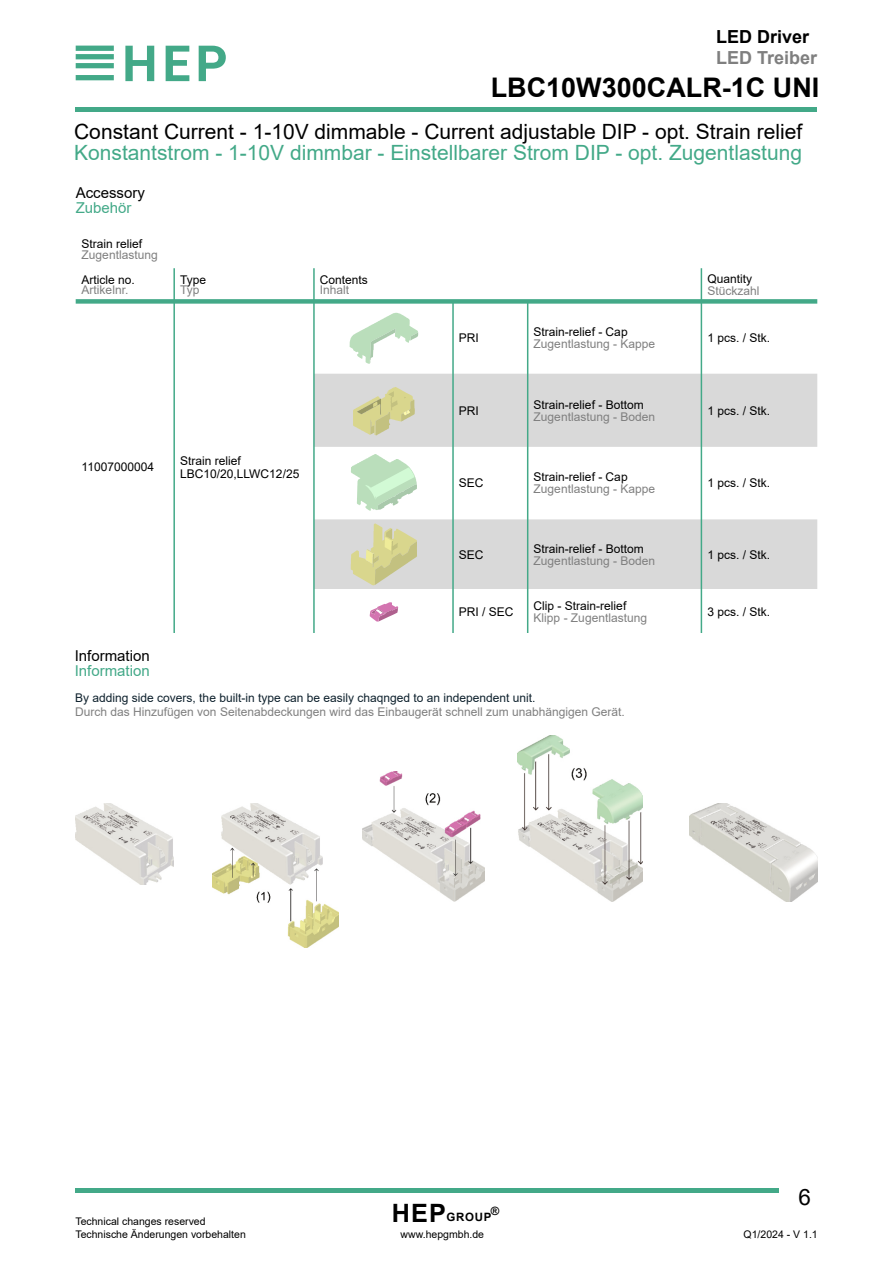
<style>
.page{position:relative;width:893px;height:1263px;background:#fff}
.page>*{position:absolute;margin:0;border:0;box-sizing:border-box;transform-origin:0 0}
.t1{font:700 27px "Arial";color:#000}
.t2{font:22.5px "Arial";color:#000}
.t3{font:21px "Arial";color:#000}
.t4{font:21px "Arial";color:#43a988}
.t5{font:700 18px "Arial";color:#7f7f7f}
.t6{font:700 18px "Arial";color:#000}
.t7{font:15px "Arial";color:#000}
.t8{font:15px "Arial";color:#43a988}
.t9{font:12px/13.4px "Arial";color:#000}
.t10{font:12px "Arial";color:#7f7f7f}
.t11{font:12px "Arial";color:#0e212d}
.t12{font:700 11.55px "Arial";letter-spacing:.06em;color:#000}
.t13{font:10.5px/12.6px "Arial";color:#000}
.s1{font-size:25.2px}
</style>
<div class="page">
<hr style="left:76px;top:108px;width:741px;height:4px;background:#43a988">
<hr style="left:76px;top:1189px;width:703px;height:4px;background:#43a988">
<svg style="left:76px;top:75px;width:38px;height:5px"></svg>
<svg style="left:76px;top:46px;width:38px;height:22px"></svg>
<svg style="left:125px;top:46px;width:29px;height:35px"></svg>
<svg style="left:166px;top:46px;width:23px;height:35px"></svg>
<svg style="left:199px;top:46px;width:27px;height:35px"></svg>
<img style="left:690px;top:803px;width:127px;height:98px">
<img style="left:517px;top:736px;width:125px;height:165px">
<img style="left:362px;top:772px;width:123px;height:129px">
<img style="left:213px;top:803px;width:125px;height:144px">
<img style="left:76px;top:803px;width:98px;height:81px">
<svg style="left:315px;top:374px;width:502px;height:216px;fill:#d9d9d9"></svg>
<hr style="left:173px;top:268px;width:2px;height:365px;background:#43a988">
<hr style="left:313px;top:268px;width:2px;height:365px;background:#43a988">
<hr style="left:701px;top:268px;width:1px;height:365px;background:#43a988">
<hr style="left:452px;top:301px;width:2px;height:332px;background:#43a988">
<hr style="left:527px;top:301px;width:1px;height:332px;background:#43a988">
<div style="left:76px;top:299px;width:741px;height:5px;background:#43a988"></div>
<svg style="left:351px;top:454px;width:66px;height:57px"></svg>
<svg style="left:351px;top:523px;width:66px;height:62px;background:#d6d4ac"></svg>
<svg style="left:353px;top:387px;width:62px;height:48px;background:#d3d2a8"></svg>
<svg style="left:350px;top:313px;width:68px;height:51px"></svg>
<svg style="left:370px;top:602px;width:28px;height:19px"></svg>
<h3 class="t6" style="left:716px;top:30px;width:95px">LED Driver</h3>
<h3 class="t5" style="left:716px;top:51px;width:103px">LED Treiber</h3>
<h1 class="t1" style="left:491px;top:77px;width:330px">LBC10W300CALR-1C UNI</h1>
<h3 class="t3" style="left:74px;top:124px;width:729px">Constant Current - 1-10V dimmable - Current adjustable DIP - opt. Strain relief</h3>
<h3 class="t4" style="left:74px;top:145px;width:729px">Konstantstrom - 1-10V dimmbar - Einstellbarer Strom DIP - opt. Zugentlastung</h3>
<p class="t7" style="left:76px;top:187px;width:71px">Accessory</p>
<p class="t8" style="left:76px;top:202px;width:57px">Zubehör</p>
<p class="t9" style="left:82px;top:238px;width:62px">Strain relief</p>
<p class="t10" style="left:82px;top:250px;width:78px">Zugentlastung</p>
<p class="t9" style="left:82px;top:274px;width:55px">Article no.</p>
<p class="t10" style="left:82px;top:286px;width:48px">Artikelnr.</p>
<p class="t9" style="left:180px;top:274px;width:28px">Type</p>
<p class="t10" style="left:180px;top:286px;width:21px">Typ</p>
<p class="t9" style="left:320px;top:274px;width:50px">Contents</p>
<p class="t10" style="left:320px;top:286px;width:31px">Inhalt</p>
<p class="t9" style="left:82px;top:462px;width:74px">11007000004</p>
<p class="t9" style="left:180px;top:455px;width:121px">Strain relief<br>LBC10/20,LLWC12/25</p>
<p class="t9" style="left:459px;top:332px;width:22px">PRI</p>
<p class="t9" style="left:534px;top:326px;width:96px">Strain-relief - Cap</p>
<p class="t10" style="left:534px;top:339px;width:123px">Zugentlastung - Kappe</p>
<p class="t9" style="left:459px;top:405px;width:22px">PRI</p>
<p class="t9" style="left:534px;top:399px;width:112px">Strain-relief - Bottom</p>
<p class="t10" style="left:534px;top:412px;width:123px">Zugentlastung - Boden</p>
<p class="t9" style="left:459px;top:478px;width:26px">SEC</p>
<p class="t9" style="left:534px;top:472px;width:96px">Strain-relief - Cap</p>
<p class="t10" style="left:534px;top:485px;width:123px">Zugentlastung - Kappe</p>
<p class="t9" style="left:459px;top:549px;width:26px">SEC</p>
<p class="t9" style="left:534px;top:543px;width:112px">Strain-relief - Bottom</p>
<p class="t10" style="left:534px;top:556px;width:123px">Zugentlastung - Boden</p>
<p class="t9" style="left:459px;top:606px;width:56px">PRI / SEC</p>
<p class="t9" style="left:534px;top:600px;width:94px">Clip - Strain-relief</p>
<p class="t10" style="left:534px;top:613px;width:115px">Klipp - Zugentlastung</p>
<p class="t7" style="left:75px;top:650px;width:77px">Information</p>
<p class="t8" style="left:75px;top:665px;width:77px">Information</p>
<p class="t11" style="left:75px;top:693px;width:462px">By adding side covers, the built-in type can be easily chaqnged to an independent unit.</p>
<p class="t10" style="left:75px;top:707px;width:551px">Durch das Hinzufügen von Seitenabdeckungen wird das Einbaugerät schnell zum unabhängigen Gerät.</p>
<p class="t9" style="left:707px;top:273px;width:46px">Quantity</p>
<p class="t10" style="left:707px;top:286px;width:54px">Stückzahl</p>
<p class="t9" style="left:707px;top:332px;width:64px">1 pcs. / Stk.</p>
<p class="t9" style="left:707px;top:405px;width:64px">1 pcs. / Stk.</p>
<p class="t9" style="left:707px;top:478px;width:64px">1 pcs. / Stk.</p>
<p class="t9" style="left:707px;top:549px;width:64px">1 pcs. / Stk.</p>
<p class="t9" style="left:707px;top:606px;width:64px">3 pcs. / Stk.</p>
<p class="t13" style="left:75px;top:1216px;width:172px">Technical changes reserved<br>Technische Änderungen vorbehalten</p>
<p class="t12" style="left:392px;top:1212px;width:101px"><span class="s1">HEP</span>GROUP</p>
<p class="t12" style="left:491px;top:1206px;width:10px">®</p>
<p class="t13" style="left:401px;top:1229px;width:85px">www.hepgmbh.de</p>
<h2 class="t2" style="left:798px;top:1188px;width:14px">6</h2>
<p class="t13" style="left:744px;top:1229px;width:76px">Q1/2024 - V 1.1</p>
</div>
